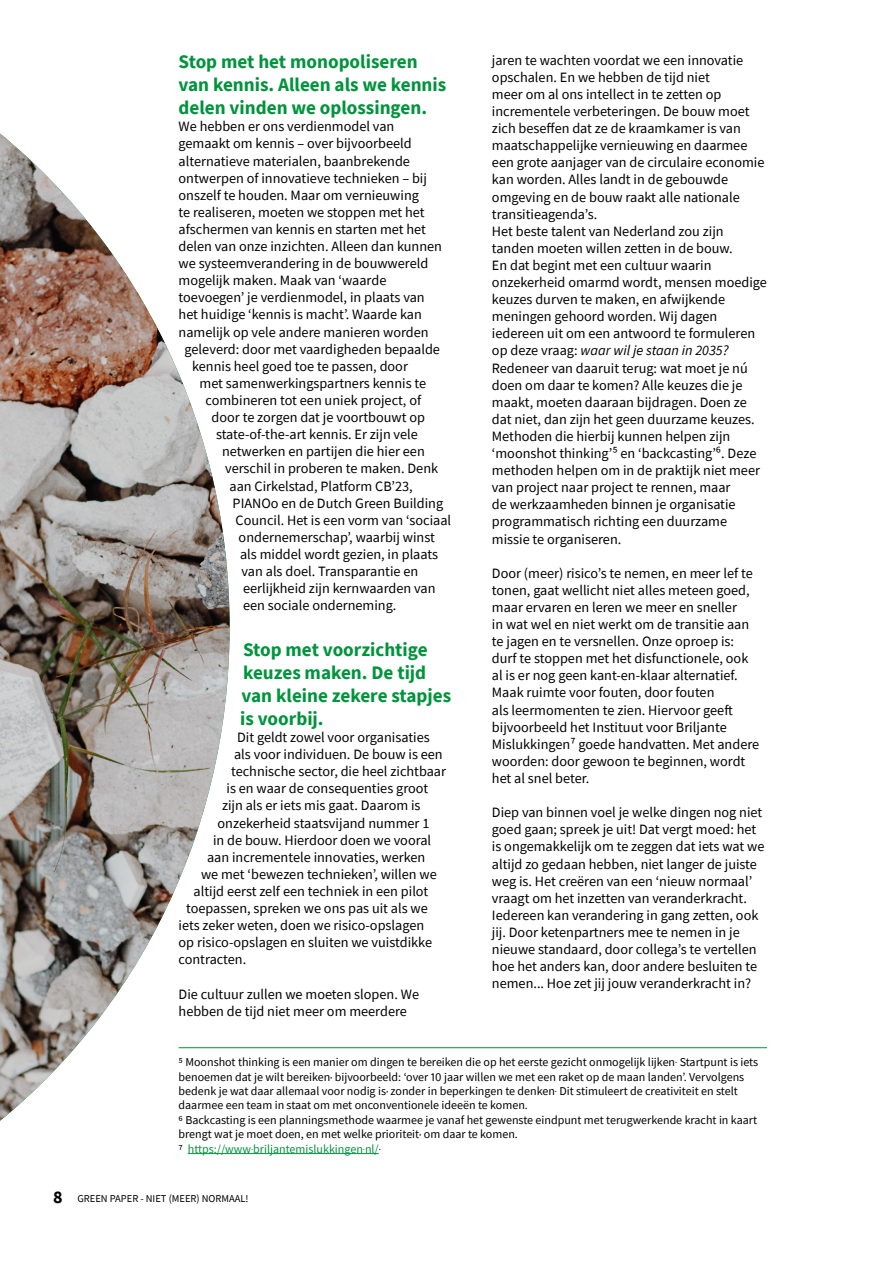
<style>
.page{position:relative;width:893px;height:1263px;background:#fff}
.page>*{position:absolute;margin:0;border:0;box-sizing:border-box;transform-origin:0 0}
.t1{font:700 19.2px/23px "Source Sans Pro";color:#00943c}
.t2{font:14.25px/17.1px "Source Sans Pro";color:#000}
.t3{font:12px/14.4px "Source Sans Pro";color:#000}
.t4{font:10.5px "Source Sans Pro";color:#000}
.s1{font-style:italic}
.s2{color:#00943c}
.s3{font-weight:700;font-size:18px}
</style>
<div class="page">
<img style="left:0;top:134px;width:230px;height:987px">
<hr style="left:179px;top:1047px;width:588px;height:1px;background:#00943c">
<hr style="left:188px;top:1153px;width:191px;height:1px;background:#00943c">
<h1 class="t1" style="left:179px;top:50px;width:269px">Stop met het monopoliseren van kennis. Alleen als we kennis delen vinden we oplossingen.</h1>
<p class="t2" style="left:179px;top:118px;width:217px">We hebben er ons verdienmodel van</p>
<p class="t2" style="left:179px;top:135px;width:235px">gemaakt om kennis – over bijvoorbeeld</p>
<p class="t2" style="left:179px;top:152px;width:233px">alternatieve materialen, baanbrekende</p>
<p class="t2" style="left:179px;top:169px;width:250px">ontwerpen of innovatieve technieken – bij</p>
<p class="t2" style="left:179px;top:186px;width:242px">onszelf te houden. Maar om vernieuwing</p>
<p class="t2" style="left:179px;top:203px;width:247px">te realiseren, moeten we stoppen met het</p>
<p class="t2" style="left:179px;top:221px;width:249px">afschermen van kennis en starten met het</p>
<p class="t2" style="left:179px;top:238px;width:265px">delen van onze inzichten. Alleen dan kunnen</p>
<p class="t2" style="left:179px;top:255px;width:251px">we systeemverandering in de bouwwereld</p>
<p class="t2" style="left:179px;top:272px;width:209px">mogelijk maken. Maak van ‘waarde</p>
<p class="t2" style="left:179px;top:289px;width:248px">toevoegen’ je verdienmodel, in plaats van</p>
<p class="t2" style="left:179px;top:306px;width:245px">het huidige ‘kennis is macht’. Waarde kan</p>
<p class="t2" style="left:179px;top:323px;width:252px">namelijk op vele andere manieren worden</p>
<p class="t2" style="left:185px;top:340px;width:257px">geleverd: door met vaardigheden bepaalde</p>
<p class="t2" style="left:192px;top:357px;width:217px">kennis heel goed toe te passen, door</p>
<p class="t2" style="left:200px;top:374px;width:228px">met samenwerkingspartners kennis te</p>
<p class="t2" style="left:206px;top:392px;width:217px">combineren tot een uniek project, of</p>
<p class="t2" style="left:212px;top:409px;width:215px">door te zorgen dat je voortbouwt op</p>
<p class="t2" style="left:216px;top:426px;width:203px">state-of-the-art kennis. Er zijn vele</p>
<p class="t2" style="left:222px;top:443px;width:204px">netwerken en partijen die hier een</p>
<p class="t2" style="left:225px;top:460px;width:215px">verschil in proberen te maken. Denk</p>
<p class="t2" style="left:230px;top:477px;width:185px">aan Cirkelstad, Platform CB’23,</p>
<p class="t2" style="left:233px;top:494px;width:212px">PIANOo en de Dutch Green Building</p>
<p class="t2" style="left:236px;top:511px;width:217px">Council. Het is een vorm van ‘sociaal</p>
<p class="t2" style="left:239px;top:528px;width:198px">ondernemerschap’, waarbij winst</p>
<p class="t2" style="left:240px;top:545px;width:199px">als middel wordt gezien, in plaats</p>
<p class="t2" style="left:242px;top:563px;width:178px">van als doel. Transparantie en</p>
<p class="t2" style="left:243px;top:580px;width:194px">eerlijkheid zijn kernwaarden van</p>
<p class="t2" style="left:243px;top:597px;width:155px">een sociale onderneming.</p>
<h1 class="t1" style="left:240px;top:638px;width:213px">Stop met voorzichtige keuzes maken. De tijd van kleine zekere stapjes is voorbij.</h1>
<p class="t2" style="left:237px;top:729px;width:194px">Dit geldt zowel voor organisaties</p>
<p class="t2" style="left:234px;top:746px;width:210px">als voor individuen. De bouw is een</p>
<p class="t2" style="left:231px;top:763px;width:216px">technische sector, die heel zichtbaar</p>
<p class="t2" style="left:227px;top:780px;width:203px">is en waar de consequenties groot</p>
<p class="t2" style="left:222px;top:797px;width:200px">zijn als er iets mis gaat. Daarom is</p>
<p class="t2" style="left:218px;top:814px;width:213px">onzekerheid staatsvijand nummer 1</p>
<p class="t2" style="left:213px;top:831px;width:220px">in de bouw. Hierdoor doen we vooral</p>
<p class="t2" style="left:207px;top:848px;width:220px">aan incrementele innovaties, werken</p>
<p class="t2" style="left:201px;top:865px;width:237px">we met ‘bewezen technieken’, willen we</p>
<p class="t2" style="left:194px;top:883px;width:236px">altijd eerst zelf een techniek in een pilot</p>
<p class="t2" style="left:186px;top:900px;width:243px">toepassen, spreken we ons pas uit als we</p>
<p class="t2" style="left:179px;top:917px;width:247px">iets zeker weten, doen we risico-opslagen</p>
<p class="t2" style="left:179px;top:934px;width:255px">op risico-opslagen en sluiten we vuistdikke</p>
<p class="t2" style="left:179px;top:951px;width:69px">contracten.</p>
<p class="t2" style="left:179px;top:985px;width:242px">Die cultuur zullen we moeten slopen. We hebben de tijd niet meer om meerdere</p>
<p class="t2" style="left:492px;top:51px;width:276px">jaren te wachten voordat we een innovatie opschalen. En we hebben de tijd niet<br>meer om al ons intellect in te zetten op incrementele verbeteringen. De bouw moet zich beseffen dat ze de kraamkamer is van maatschappelijke vernieuwing en daarmee een grote aanjager van de circulaire economie kan worden. Alles landt in de gebouwde omgeving en de bouw raakt alle nationale transitieagenda’s.<br>Het beste talent van Nederland zou zijn tanden moeten willen zetten in de bouw.<br>En dat begint met een cultuur waarin onzekerheid omarmd wordt, mensen moedige keuzes durven te maken, en afwijkende meningen gehoord worden. Wij dagen iedereen uit om een antwoord te formuleren op deze vraag: <span class="s1">waar wil je staan in 2035?<br></span>Redeneer van daaruit terug: wat moet je nú doen om daar te komen? Alle keuzes die je maakt, moeten daaraan bijdragen. Doen ze dat niet, dan zijn het geen duurzame keuzes.<br>Methoden die hierbij kunnen helpen zijn ‘moonshot thinking’⁵ en ‘backcasting’⁶. Deze methoden helpen om in de praktijk niet meer van project naar project te rennen, maar<br>de werkzaamheden binnen je organisatie programmatisch richting een duurzame missie te organiseren.</p>
<p class="t2" style="left:492px;top:564px;width:269px">Door (meer) risico’s te nemen, en meer lef te tonen, gaat wellicht niet alles meteen goed, maar ervaren en leren we meer en sneller<br>in wat wel en niet werkt om de transitie aan te jagen en te versnellen. Onze oproep is: durf te stoppen met het disfunctionele, ook al is er nog geen kant-en-klaar alternatief.<br>Maak ruimte voor fouten, door fouten<br>als leermomenten te zien. Hiervoor geeft bijvoorbeeld het Instituut voor Briljante Mislukkingen⁷ goede handvatten. Met andere woorden: door gewoon te beginnen, wordt het al snel beter.</p>
<p class="t2" style="left:492px;top:804px;width:274px">Diep van binnen voel je welke dingen nog niet goed gaan; spreek je uit! Dat vergt moed: het is ongemakkelijk om te zeggen dat iets wat we altijd zo gedaan hebben, niet langer de juiste weg is. Het creëren van een ‘nieuw normaal’ vraagt om het inzetten van veranderkracht.<br>Iedereen kan verandering in gang zetten, ook jij. Door ketenpartners mee te nemen in je nieuwe standaard, door collega’s te vertellen hoe het anders kan, door andere besluiten te nemen... Hoe zet jij jouw veranderkracht in?</p>
<p class="t3" style="left:179px;top:1055px;width:581px">5 Moonshot thinking is een manier om dingen te bereiken die op het eerste gezicht onmogelijk lijken. Startpunt is iets benoemen dat je wilt bereiken, bijvoorbeeld: ‘over 10 jaar willen we met een raket op de maan landen’. Vervolgens bedenk je wat daar allemaal voor nodig is, zonder in beperkingen te denken. Dit stimuleert de creativiteit en stelt daarmee een team in staat om met onconventionele ideeën te komen.<br>6 Backcasting is een planningsmethode waarmee je vanaf het gewenste eindpunt met terugwerkende kracht in kaart brengt wat je moet doen, en met welke prioriteit, om daar te komen.<br>7 <span class="s2">https://www.briljantemislukkingen.nl/</span>.</p>
<p class="t4" style="left:53px;top:1192px;width:197px"><span class="s3">8</span> GREEN PAPER - NIET (MEER) NORMAAL!</p>
</div>
